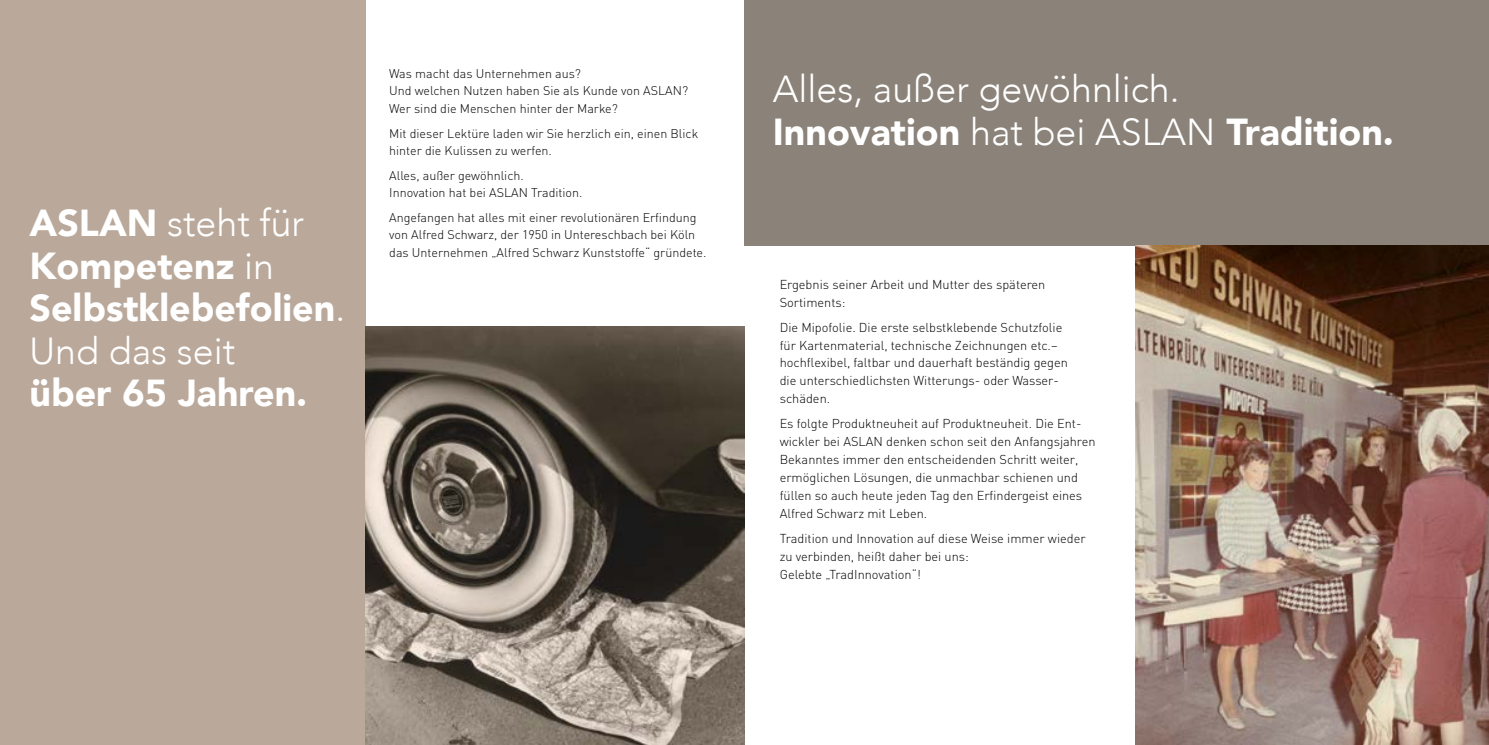
<style>
.page{position:relative;width:1489px;height:745px;background:#fff}
.page>*{position:absolute;margin:0;border:0;box-sizing:border-box;transform-origin:0 0}
.t1{font:900 37.5px/42.5px "Avenir";color:#fff}
.t2{font:300 37.5px/42.5px "Avenir";color:#fff}
.t3{font:300 12.75px/17.9px "DIN";color:#000}
.t4{font:300 12.5px/17.5px "DIN";color:#000}
.s1{font-weight:300}
.s2{font-weight:900}
</style>
<div class="page">
<div style="left:744px;top:0;width:744px;height:245px;background:#8b837a"></div>
<img style="left:1135px;top:245px;width:353px;height:499px">
<div style="left:0;top:0;width:365px;height:744px;background:#baa99b"></div>
<img style="left:365px;top:327px;width:379px;height:417px">
<h1 class="t1" style="left:30px;top:201px;width:317px">ASLAN <span class="s1">steht für<br></span>Kompetenz <span class="s1">in<br></span>Selbstklebefolien<span class="s1">.<br>Und das seit</span></h1>
<h1 class="t1" style="left:30px;top:371px;width:279px">über 65 Jahren.</h1>
<p class="t4" style="left:389px;top:64px;width:300px">Was macht das Unternehmen aus?<br>Und welchen Nutzen haben Sie als Kunde von ASLAN?<br>Wer sind die Menschen hinter der Marke?</p>
<p class="t4" style="left:389px;top:124px;width:310px">Mit dieser Lektüre laden wir Sie herzlich ein, einen Blick hinter die Kulissen zu werfen.</p>
<p class="t4" style="left:389px;top:166px;width:195px">Alles, außer gewöhnlich.<br>Innovation hat bei ASLAN Tradition.</p>
<p class="t4" style="left:389px;top:208px;width:319px">Angefangen hat alles mit einer revolutionären Erfindung von Alfred Schwarz, der 1950 in Untereschbach bei Köln das Unternehmen „Alfred Schwarz Kunststoffe“ gründete.</p>
<h1 class="t2" style="left:772px;top:68px;width:622px">Alles, außer gewöhnlich.<br><span class="s2">Innovation</span> hat bei ASLAN <span class="s2">Tradition.</span></h1>
<p class="t3" style="left:779px;top:275px;width:267px">Ergebnis seiner Arbeit und Mutter des späteren<br>Sortiments:</p>
<p class="t3" style="left:779px;top:318px;width:290px">Die Mipofolie. Die erste selbstklebende Schutzfolie für Kartenmaterial, technische Zeichnungen etc.– hochflexibel, faltbar und dauerhaft beständig gegen die unterschiedlichsten Witterungs- oder Wasser&shy;schäden.</p>
<p class="t3" style="left:779px;top:414px;width:317px">Es folgte Produktneuheit auf Produktneuheit. Die Ent&shy;wickler bei ASLAN denken schon seit den Anfangsjahren Bekanntes immer den entscheidenden Schritt weiter, ermöglichen Lösungen, die unmachbar schienen und füllen so auch heute jeden Tag den Erfindergeist eines Alfred Schwarz mit Leben.</p>
<p class="t3" style="left:779px;top:529px;width:307px">Tradition und Innovation auf diese Weise immer wieder zu verbinden, heißt daher bei uns:<br>Gelebte „TradInnovation“!</p>
</div>
